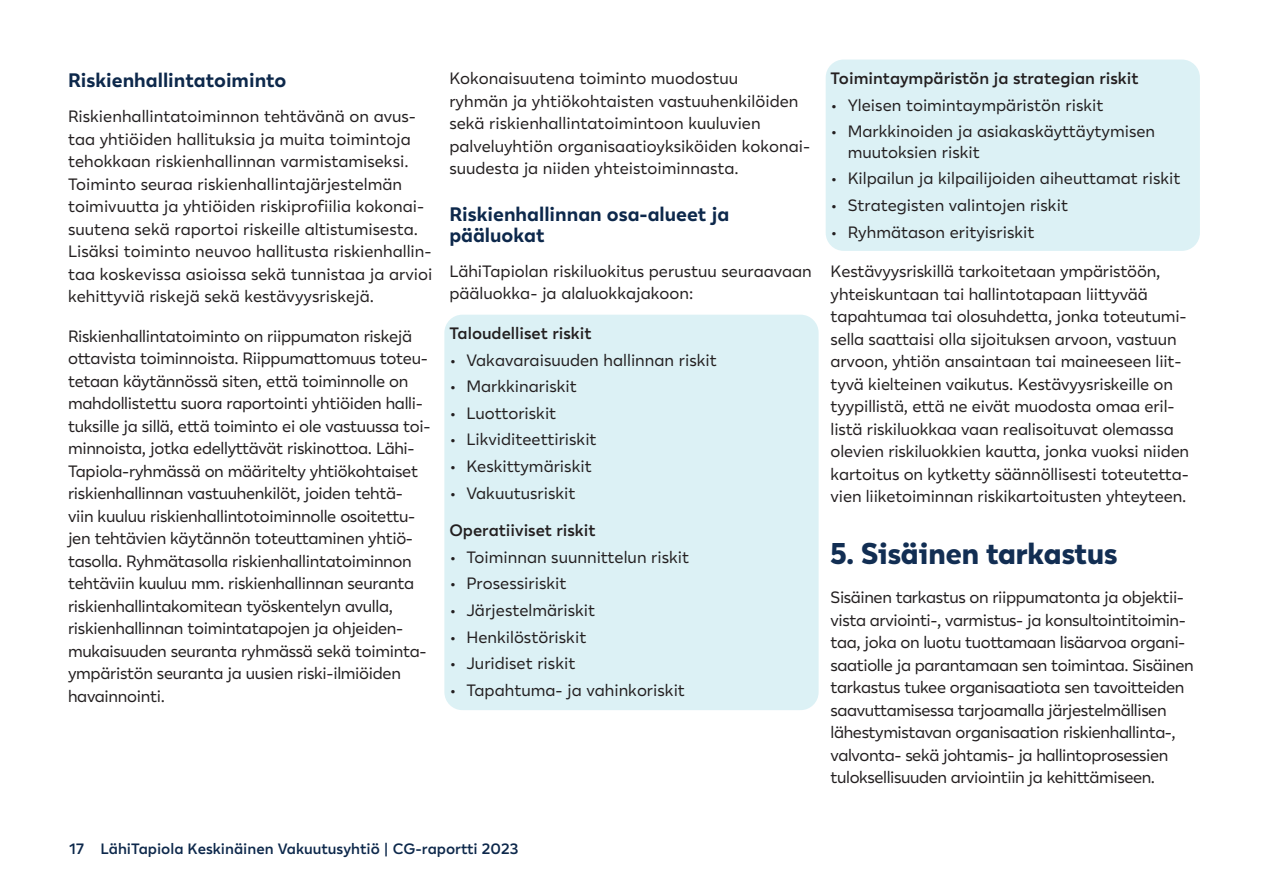
<style>
.page{position:relative;width:1263px;height:893px;background:#fff}
.page>*{position:absolute;margin:0;border:0;box-sizing:border-box;transform-origin:0 0}
.H2_otsikko{font:800 30px "Lahi Tapiola Sans";color:#122e53}
.H3_väliotsikko{font:700 19.5px/21px "Lahi Tapiola Sans";color:#0d284b}
.leipis{font:16.5px/22.5px "Lahi Tapiola Sans";letter-spacing:-.01em;color:#231f20}
.leipis-2{font:600 16.5px "Lahi Tapiola Sans";color:#231f20}
.t1{font:600 15px "Lahi Tapiola Sans";color:#0d284b}
</style>
<div class="page">
<div style="left:826px;top:60px;width:374px;height:191px;background:#dcf1f5;border-radius:18px"></div>
<div style="left:444px;top:315px;width:375px;height:395px;background:#dcf1f5;border-radius:18px"></div>
<h3 class="H3_väliotsikko" style="left:68px;top:69px;width:220px">Riskienhallintatoiminto</h3>
<p class="leipis" style="left:68px;top:104px;width:366px">Riskienhallintatoiminnon tehtävänä on avus&shy;taa yhtiöiden hallituksia ja muita toimintoja tehokkaan riskienhallinnan varmistamiseksi.<br>Toiminto seuraa riskienhallintajärjestelmän toimivuutta ja yhtiöiden riskiprofiilia kokonai&shy;suutena sekä raportoi riskeille altistumisesta.<br>Lisäksi toiminto neuvoo hallitusta riskienhallin&shy;taa koskevissa asioissa sekä tunnistaa ja arvioi kehittyviä riskejä sekä kestävyysriskejä.</p>
<p class="leipis" style="left:68px;top:324px;width:364px">Riskienhallintatoiminto on riippumaton riskejä ottavista toiminnoista. Riippumattomuus toteu&shy;tetaan käytännössä siten, että toiminnolle on mahdollistettu suora raportointi yhtiöiden halli&shy;tuksille ja sillä, että toiminto ei ole vastuussa toi&shy;minnoista, jotka edellyttävät riskinottoa. Lähi-Tapiola-ryhmässä on määritelty yhtiökohtaiset riskienhallinnan vastuuhenkilöt, joiden tehtä&shy;viin kuuluu riskienhallintotoiminnolle osoitettu&shy;jen tehtävien käytännön toteuttaminen yhtiö&shy;tasolla. Ryhmätasolla riskienhallintatoiminnon tehtäviin kuuluu mm. riskienhallinnan seuranta riskienhallintakomitean työskentelyn avulla, riskienhallinnan toimintatapojen ja ohjeiden&shy;mukaisuuden seuranta ryhmässä sekä toiminta&shy;ympäristön seuranta ja uusien riski-ilmiöiden havainnointi.</p>
<p class="leipis" style="left:449px;top:66px;width:362px">Kokonaisuutena toiminto muodostuu<br>ryhmän ja yhtiökohtaisten vastuuhenkilöiden sekä riskienhallintatoimintoon kuuluvien palveluyhtiön organisaatioyksiköiden kokonai&shy;suudesta ja niiden yhteistoiminnasta.</p>
<h3 class="H3_väliotsikko" style="left:449px;top:202px;width:282px">Riskienhallinnan osa-alueet ja pääluokat</h3>
<p class="leipis" style="left:449px;top:259px;width:364px">LähiTapiolan riskiluokitus perustuu seuraavaan pääluokka- ja alaluokkajakoon:</p>
<p class="leipis-2" style="left:449px;top:321px;width:144px">Taloudelliset riskit</p>
<p class="leipis" style="left:449px;top:348px;width:269px">• Vakavaraisuuden hallinnan riskit</p>
<p class="leipis" style="left:449px;top:374px;width:129px">• Markkinariskit</p>
<p class="leipis" style="left:449px;top:401px;width:108px">• Luottoriskit</p>
<p class="leipis" style="left:449px;top:427px;width:149px">• Likviditeettiriskit</p>
<p class="leipis" style="left:449px;top:454px;width:144px">• Keskittymäriskit</p>
<p class="leipis" style="left:449px;top:481px;width:128px">• Vakuutusriskit</p>
<p class="leipis-2" style="left:449px;top:518px;width:148px">Operatiiviset riskit</p>
<p class="leipis" style="left:449px;top:545px;width:241px">• Toiminnan suunnittelun riskit</p>
<p class="leipis" style="left:449px;top:571px;width:119px">• Prosessiriskit</p>
<p class="leipis" style="left:449px;top:598px;width:147px">• Järjestelmäriskit</p>
<p class="leipis" style="left:449px;top:625px;width:138px">• Henkilöstöriskit</p>
<p class="leipis" style="left:449px;top:651px;width:128px">• Juridiset riskit</p>
<p class="leipis" style="left:449px;top:678px;width:237px">• Tapahtuma- ja vahinkoriskit</p>
<p class="leipis-2" style="left:831px;top:66px;width:309px">Toimintaympäristön ja strategian riskit</p>
<p class="leipis" style="left:831px;top:93px;width:274px">• Yleisen toimintaympäristön riskit</p>
<p class="leipis" style="left:848px;top:121px;width:309px;line-height:20.2px;text-indent:-17px">• Markkinoiden ja asiakaskäyttäytymisen muutoksien riskit</p>
<p class="leipis" style="left:831px;top:166px;width:351px">• Kilpailun ja kilpailijoiden aiheuttamat riskit</p>
<p class="leipis" style="left:831px;top:193px;width:239px">• Strategisten valintojen riskit</p>
<p class="leipis" style="left:831px;top:220px;width:205px">• Ryhmätason erityisriskit</p>
<p class="leipis" style="left:831px;top:259px;width:360px">Kestävyysriskillä tarkoitetaan ympäristöön, yhteiskuntaan tai hallintotapaan liittyvää tapahtumaa tai olosuhdetta, jonka toteutumi&shy;sella saattaisi olla sijoituksen arvoon, vastuun arvoon, yhtiön ansaintaan tai maineeseen liit&shy;tyvä kielteinen vaikutus. Kestävyysriskeille on tyypillistä, että ne eivät muodosta omaa eril&shy;listä riskiluokkaa vaan realisoituvat olemassa olevien riskiluokkien kautta, jonka vuoksi niiden kartoitus on kytketty säännöllisesti toteutetta&shy;vien liiketoiminnan riskikartoitusten yhteyteen.</p>
<h2 class="H2_otsikko" style="left:831px;top:528px;width:288px">5. Sisäinen tarkastus</h2>
<p class="leipis" style="left:831px;top:585px;width:365px">Sisäinen tarkastus on riippumatonta ja objektii&shy;vista arviointi-, varmistus- ja konsultointitoimin&shy;taa, joka on luotu tuottamaan lisäarvoa organi&shy;saatiolle ja parantamaan sen toimintaa. Sisäinen tarkastus tukee organisaatiota sen tavoitteiden saavuttamisessa tarjoamalla järjestelmällisen lähestymistavan organisaation riskienhallinta-, valvonta- sekä johtamis- ja hallintoprosessien tuloksellisuuden arviointiin ja kehittämiseen.</p>
<p class="t1" style="left:69px;top:837px;width:451px">17 LähiTapiola Keskinäinen Vakuutusyhtiö | CG-raportti 2023</p>
</div>
